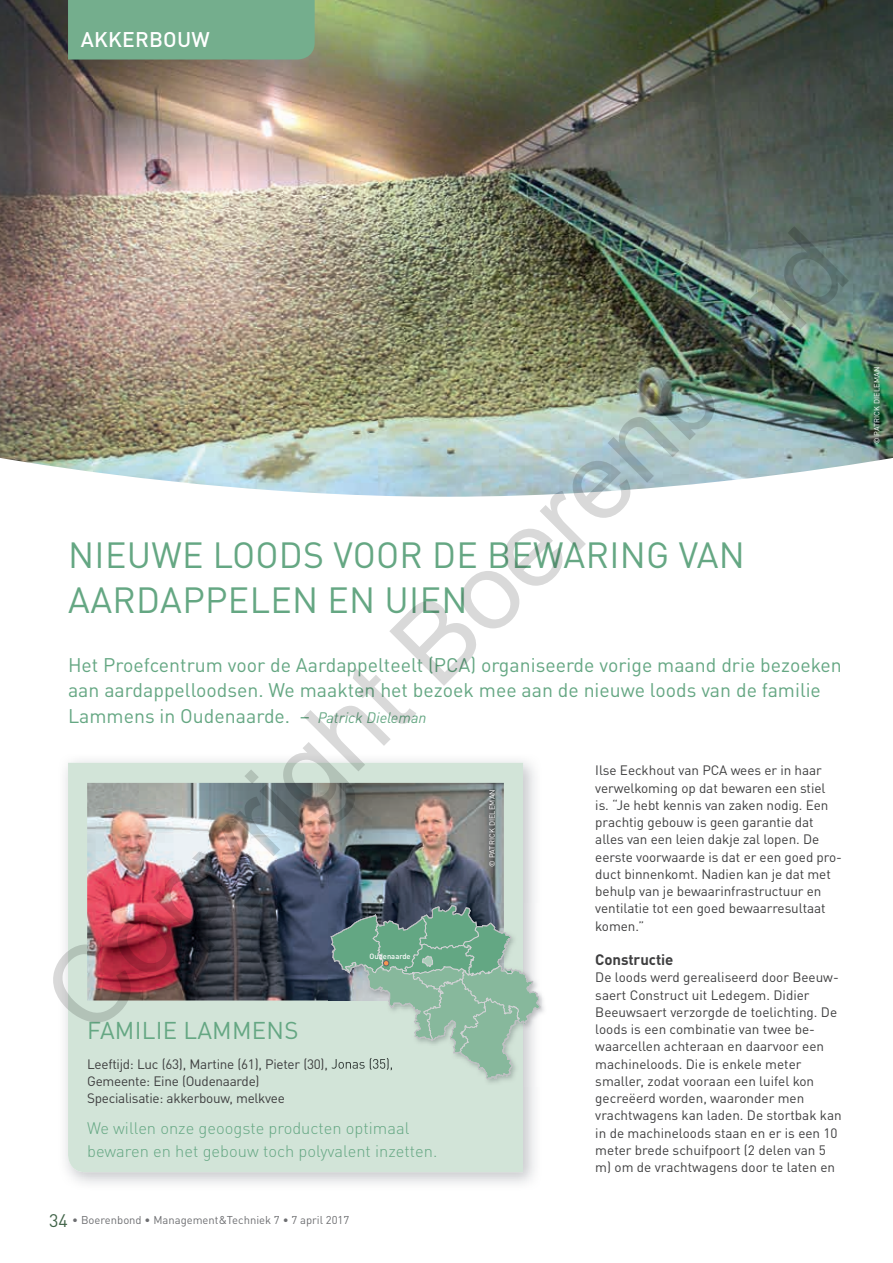
<style>
.page{position:relative;width:893px;height:1263px;background:#fff}
.page>*{position:absolute;margin:0;border:0;box-sizing:border-box;transform-origin:0 0}
.t1{font:108px "Arial";color:rgb(0 0 0/.15)}
.t2{font:36px/45px "DINOT";letter-spacing:.01em;color:#65a783}
.t3{font:24px "DINOT";letter-spacing:.01em;color:#65a783}
.t4{font:500 21px "DINOT";letter-spacing:.01em;color:#fff}
.t5{font:19.5px/25.5px "DINOT";color:#65a783}
.t6{font:300 16.5px/22.5px "DINOT";color:#65a783}
.t7{font:700 15px "DINOT";letter-spacing:-.005em;color:#3e3e3f}
.t8{font:13.5px/17.2px "DINOT";letter-spacing:-.005em;color:#3e3e3f}
.t9{font:11.25px "DINOT";color:#6e6f72}
.t10{font:500 7.65px "DINOT";color:#fff}
.t11{font:7.5px "DINOT";letter-spacing:.01em;color:#fff}
.s1{font-style:italic;font-size:15px}
.s2{font-size:18px;color:#416449}
</style>
<div class="page">
<img style="left:0;top:0;width:893px;height:497px">
<div style="left:68px;top:0;width:247px;height:60px;background:#74ae8d"></div>
<div style="left:68px;top:763px;width:455px;height:409px;background:#d2e4d8"></div>
<img style="left:87px;top:783px;width:417px;height:217px">
<img style="left:329px;top:903px;width:215px;height:183px">
<img style="left:329px;top:903px;width:175px;height:97px">
<img style="left:329px;top:1058px;width:2px;height:14px">
<svg style="left:331px;top:905px;width:209px;height:174px;background:#99baaa"></svg>
<h3 class="t4" style="left:81px;top:26px;width:130px">AKKERBOUW</h3>
<h1 class="t1" style="left:13px;top:963px;width:1082px;rotate:-45deg">Copyright Boerenbond</h1>
<h2 class="t2" style="left:68px;top:532px;width:678px">NIEUWE LOODS VOOR DE BEWARING VAN<br>AARDAPPELEN EN UIEN</h2>
<h3 class="t5" style="left:68px;top:652px;width:775px">Het Proefcentrum voor de Aardappelteelt (PCA) organiseerde vorige maand drie bezoeken aan aardappelloodsen. We maakten het bezoek mee aan de nieuwe loods van de familie<br>Lammens in Oudenaarde. – <span class="s1">Patrick Dieleman</span></h3>
<p class="t8" style="left:595px;top:762px;width:248px">Ilse Eeckhout van PCA wees er in haar verwelkoming op dat bewaren een stiel is. “Je hebt kennis van zaken nodig. Een prachtig gebouw is geen garantie dat alles van een leien dakje zal lopen. De eerste voorwaarde is dat er een goed pro&shy;duct binnenkomt. Nadien kan je dat met behulp van je bewaarinfrastructuur en ventilatie tot een goed bewaarresultaat komen.”</p>
<p class="t7" style="left:595px;top:950px;width:80px">Constructie</p>
<p class="t8" style="left:595px;top:969px;width:248px">De loods werd gerealiseerd door Beeuw&shy;saert Construct uit Ledegem. Didier Beeuwsaert verzorgde de toelichting. De loods is een combinatie van twee be&shy;waarcellen achteraan en daarvoor een machineloods. Die is enkele meter smaller, zodat vooraan een luifel kon gecreëerd worden, waaronder men vrachtwagens kan laden. De stortbak kan in de machineloods staan en er is een 10 meter brede schuifpoort (2 delen van 5 m) om de vrachtwagens door te laten en</p>
<p class="t11" style="left:487px;top:867px;width:79px;rotate:-90deg">© PATRICK DIELEMAN</p>
<p class="t10" style="left:370px;top:951px;width:43px">Oudenaarde</p>
<h3 class="t3" style="left:87px;top:1015px;width:213px">FAMILIE LAMMENS</h3>
<p class="t8" style="left:87px;top:1055px;width:307px">Leeftijd: Luc (63), Martine (61), Pieter (30), Jonas (35),<br>Gemeente: Eine (Oudenaarde)<br>Specialisatie: akkerbouw, melkvee</p>
<p class="t6" style="left:87px;top:1117px;width:352px">We willen onze geoogste producten optimaal bewaren en het gebouw toch polyvalent inzetten.</p>
<p class="t9" style="left:49px;top:1213px;width:302px"><span class="s2">34</span> • Boerenbond • Management&amp;Techniek 7 • 7 april 2017</p>
<p class="t11" style="left:872px;top:444px;width:79px;rotate:-90deg">© PATRICK DIELEMAN</p>
</div>
